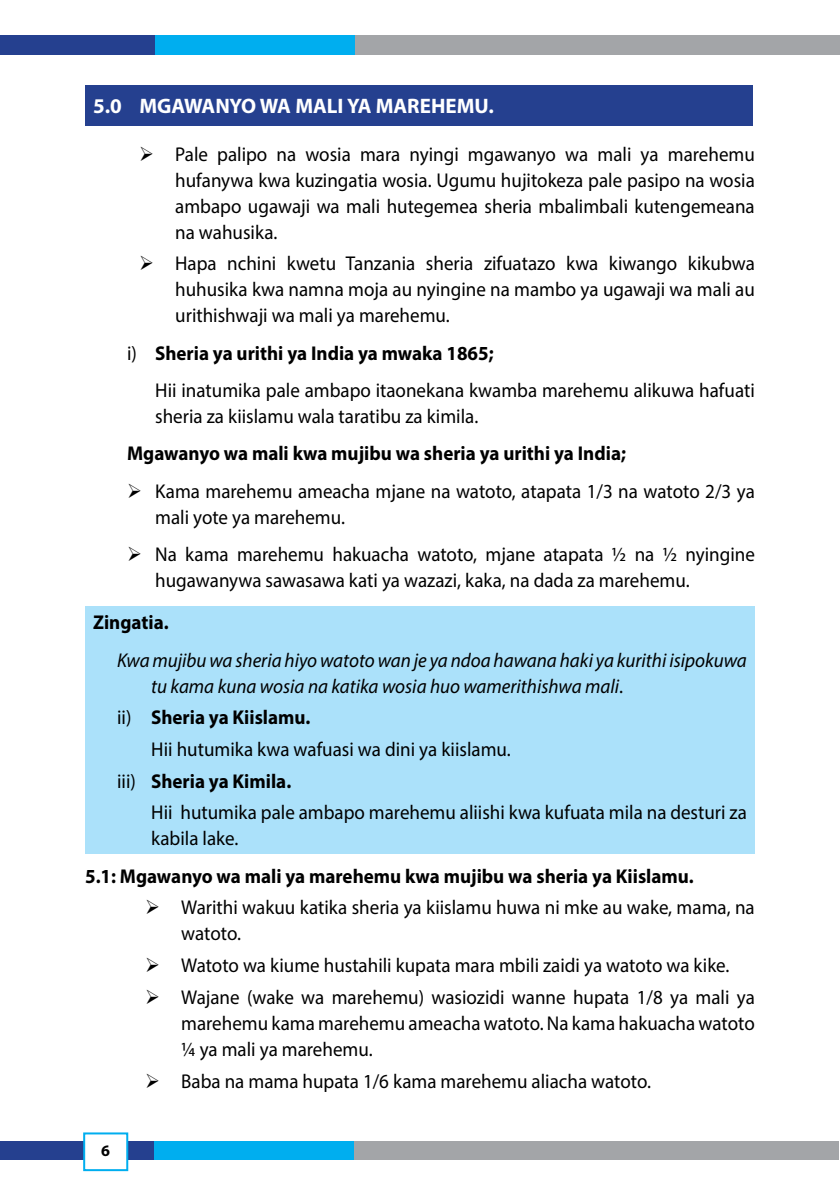
<style>
.page{position:relative;width:840px;height:1191px;background:#fff}
.page>*{position:absolute;margin:0;border:0;box-sizing:border-box;transform-origin:0 0}
.t1{font:700 21px "Myriad Pro";color:#fff}
.t2{font:20px/26px "Myriad Pro";color:#000;scale:.95 1}
.t3{font:700 20px "Myriad Pro";color:#000;scale:.95 1}
.t4{font:italic 20px/26px "Myriad Pro";color:#000;scale:.95 1}
.t5{font:700 16px "Myriad Pro";color:#000}
.s1{font-weight:700}
.s2{font-style:normal}
.s3{font-weight:400}
</style>
<div class="page">
<div style="left:0;top:35px;width:184px;height:20px;background:#25408f"></div>
<div style="left:0;top:1141px;width:183px;height:18px;background:#25408f"></div>
<svg style="left:839px;top:35px;width:1px;height:20px"></svg>
<div style="left:155px;top:35px;width:200px;height:20px;background:#00aeef"></div>
<div style="left:154px;top:1141px;width:200px;height:18px;background:#00aeef"></div>
<div style="left:355px;top:35px;width:484px;height:20px;background:#a3a5a8"></div>
<div style="left:354px;top:1141px;width:484px;height:18px;background:#a3a5a8"></div>
<div style="left:83px;top:1132px;width:45px;height:39px;background:#fff;border:2px solid #00aeef"></div>
<div style="left:85px;top:85px;width:667px;height:40px;background:#25408f"></div>
<div style="left:85px;top:606px;width:669px;height:247px;background:#abe1fa"></div>
<p class="t1" style="left:93px;top:92px;width:402px">5.0 MGAWANYO WA MALI YA MAREHEMU.</p>
<p class="t2" style="left:175px;top:140px;width:611px;text-align:justify;text-indent:-36px">➢ Pale palipo na wosia mara nyingi mgawanyo wa mali ya marehemu hufanywa kwa kuzingatia wosia. Ugumu hujitokeza pale pasipo na wosia ambapo ugawaji wa mali hutegemea sheria mbalimbali kutengemeana na wahusika.</p>
<p class="t2" style="left:175px;top:250px;width:611px;text-align:justify;text-indent:-36px">➢ Hapa nchini kwetu Tanzania sheria zifuatazo kwa kiwango kikubwa huhusika kwa namna moja au nyingine na mambo ya ugawaji wa mali au urithishwaji wa mali ya marehemu.</p>
<p class="t2" style="left:155px;top:334px;width:632px;line-height:37.4px;text-indent:-28px">i) <span class="s1">Sheria ya urithi ya India ya mwaka 1865;<br></span>Hii inatumika pale ambapo itaonekana kwamba marehemu alikuwa hafuati</p>
<p class="t2" style="left:155px;top:403px;width:341px">sheria za kiislamu wala taratibu za kimila.</p>
<p class="t3" style="left:127px;top:440px;width:526px">Mgawanyo wa mali kwa mujibu wa sheria ya urithi ya India;</p>
<p class="t2" style="left:155px;top:477px;width:632px;text-indent:-28px">➢ Kama marehemu ameacha mjane na watoto, atapata 1/3 na watoto 2/3 ya mali yote ya marehemu.</p>
<p class="t2" style="left:155px;top:541px;width:632px;text-indent:-28px">➢ Na kama marehemu hakuacha watoto, mjane atapata ½ na ½ nyingine hugawanywa sawasawa kati ya wazazi, kaka, na dada za marehemu.</p>
<p class="t3" style="left:93px;top:609px;width:81px">Zingatia.</p>
<p class="t4" style="left:151px;top:646px;width:628px;text-indent:-34px">Kwa mujibu wa sheria hiyo watoto wan je ya ndoa hawana haki ya kurithi isipokuwa tu kama kuna wosia na katika wosia huo wamerithishwa mali<span class="s2">.</span></p>
<p class="t3" style="left:117px;top:704px;width:205px"><span class="s3">ii)</span> Sheria ya Kiislamu.</p>
<p class="t2" style="left:151px;top:736px;width:380px">Hii hutumika kwa wafuasi wa dini ya kiislamu.</p>
<p class="t3" style="left:117px;top:768px;width:185px"><span class="s3">iii)</span> Sheria ya Kimila.</p>
<p class="t2" style="left:151px;top:799px;width:628px">Hii hutumika pale ambapo marehemu aliishi kwa kufuata mila na desturi za</p>
<p class="t2" style="left:151px;top:825px;width:93px">kabila lake.</p>
<p class="t3" style="left:85px;top:863px;width:641px">5.1: Mgawanyo wa mali ya marehemu kwa mujibu wa sheria ya Kiislamu.</p>
<p class="t2" style="left:181px;top:894px;width:605px;text-indent:-36px">➢ Warithi wakuu katika sheria ya kiislamu huwa ni mke au wake, mama, na watoto.</p>
<p class="t2" style="left:145px;top:952px;width:616px">➢ Watoto wa kiume hustahili kupata mara mbili zaidi ya watoto wa kike.</p>
<p class="t2" style="left:181px;top:983px;width:605px;text-align:justify;text-indent:-36px">➢ Wajane (wake wa marehemu) wasiozidi wanne hupata 1/8 ya mali ya marehemu kama marehemu ameacha watoto. Na kama hakuacha watoto ¼ ya mali ya marehemu.</p>
<p class="t2" style="left:145px;top:1067px;width:533px">➢ Baba na mama hupata 1/6 kama marehemu aliacha watoto.</p>
<p class="t5" style="left:101px;top:1140px;width:10px">6</p>
</div>
